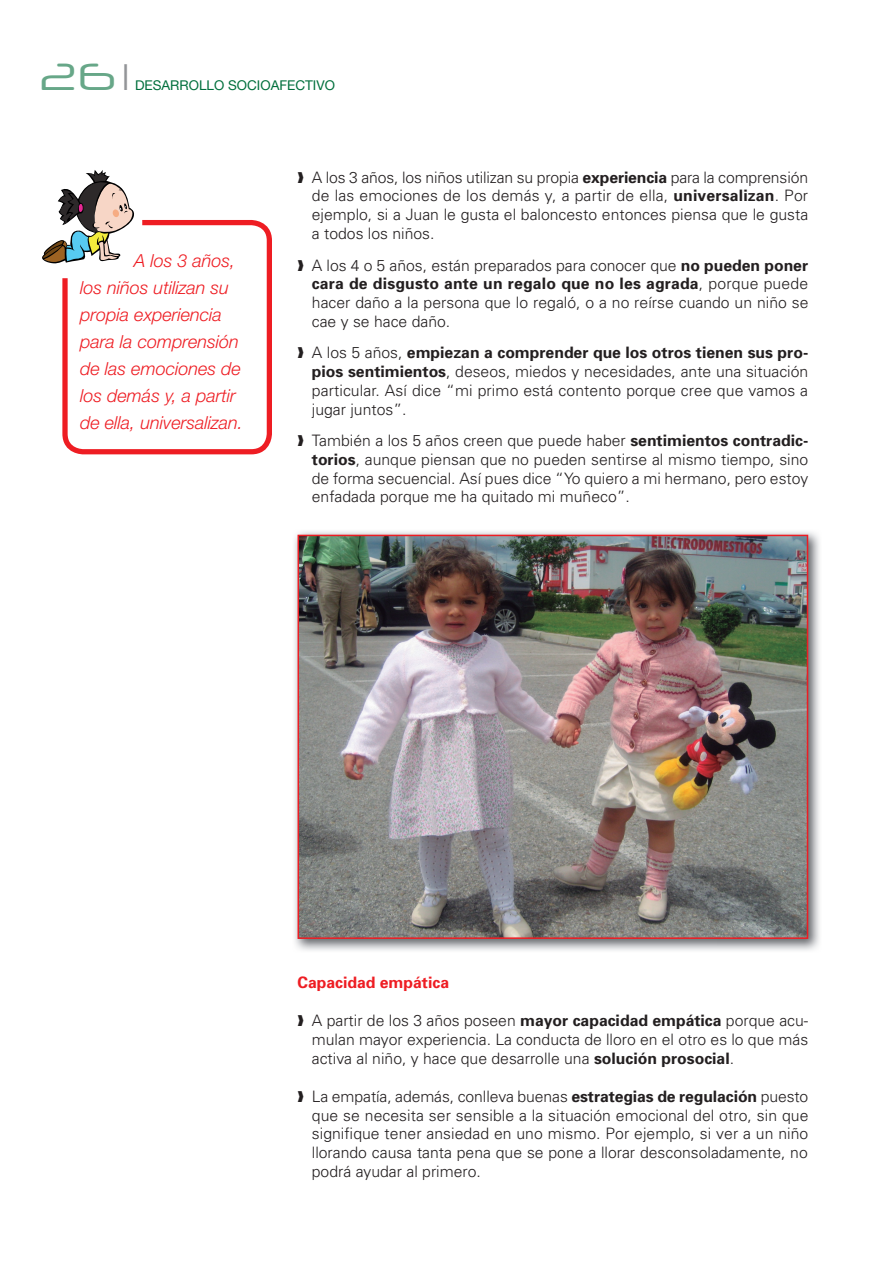
<style>
.page{position:relative;width:893px;height:1263px;background:#fff}
.page>*{position:absolute;margin:0;border:0;box-sizing:border-box;transform-origin:0 0}
.t1{font:37.5px "Neuropol X Free";color:#67a788}
.t2{font:italic 300 18px/27px "Helvetica Neue";color:#ee1d23}
.t3{font:300 15.75px/18.8px "Univers";color:#231f20;text-align:justify}
.t4{font:700 15.75px "Univers";color:#ee1d23}
.t5{font:13.5px "Helvetica Neue";color:#006f3c}
.s1{color:#939598}
.s2{font-weight:700}
</style>
<div class="page">
<img style="left:294px;top:531px;width:526px;height:420px">
<img style="left:300px;top:537px;width:504px;height:398px">
<div style="left:297px;top:534px;width:510px;height:404px;border:2px solid #ee1d23"></div>
<svg style="left:62px;top:220px;width:210px;height:235px"></svg>
<svg style="left:42px;top:170px;width:94px;height:94px"></svg>
<p class="t1" style="left:39px;top:52px;width:91px">26<span class="s1">❘</span></p>
<p class="t5" style="left:135px;top:77px;width:201px">DESARROLLO SOCIOAFECTIVO</p>
<p class="t2" style="left:80px;top:247px;width:164px;text-indent:54px">A los 3 años, los niños utilizan su propia experiencia para la comprensión de las emociones de los demás y, a partir de ella, universalizan.</p>
<p class="t3" style="left:312px;top:167px;width:497px;text-indent:-14px">❱ A los 3 años, los niños utilizan su propia <span class="s2">experiencia</span> para la comprensión de las emociones de los demás y, a partir de ella, <span class="s2">universalizan</span>. Por ejemplo, si a Juan le gusta el baloncesto entonces piensa que le gusta a todos los niños.</p>
<p class="t3" style="left:312px;top:255px;width:498px;text-indent:-14px">❱ A los 4 o 5 años, están preparados para conocer que <span class="s2">no pueden poner cara de disgusto ante un regalo que no les agrada</span>, porque puede hacer daño a la persona que lo regaló, o a no reírse cuando un niño se cae y se hace daño.</p>
<p class="t3" style="left:312px;top:343px;width:497px;text-indent:-14px">❱ A los 5 años, <span class="s2">empiezan a comprender que los otros tienen sus pro&shy;pios sentimientos</span>, deseos, miedos y necesidades, ante una situación particular. Así dice “mi primo está contento porque cree que vamos a jugar juntos”.</p>
<p class="t3" style="left:312px;top:430px;width:498px;text-indent:-14px">❱ También a los 5 años creen que puede haber <span class="s2">sentimientos contradic&shy;torios</span>, aunque piensan que no pueden sentirse al mismo tiempo, sino de forma secuencial. Así pues dice “Yo quiero a mi hermano, pero estoy enfadada porque me ha quitado mi muñeco”.</p>
<p class="t4" style="left:297px;top:971px;width:153px">Capacidad empática</p>
<p class="t3" style="left:312px;top:1010px;width:497px;text-indent:-14px">❱ A partir de los 3 años poseen <span class="s2">mayor capacidad empática</span> porque acu&shy;mulan mayor experiencia. La conducta de lloro en el otro es lo que más activa al niño, y hace que desarrolle una <span class="s2">solución prosocial</span>.</p>
<p class="t3" style="left:312px;top:1086px;width:498px;text-indent:-14px">❱ La empatía, además, conlleva buenas <span class="s2">estrategias de regulación</span> puesto que se necesita ser sensible a la situación emocional del otro, sin que signifique tener ansiedad en uno mismo. Por ejemplo, si ver a un niño llorando causa tanta pena que se pone a llorar desconsoladamente, no podrá ayudar al primero.</p>
</div>
